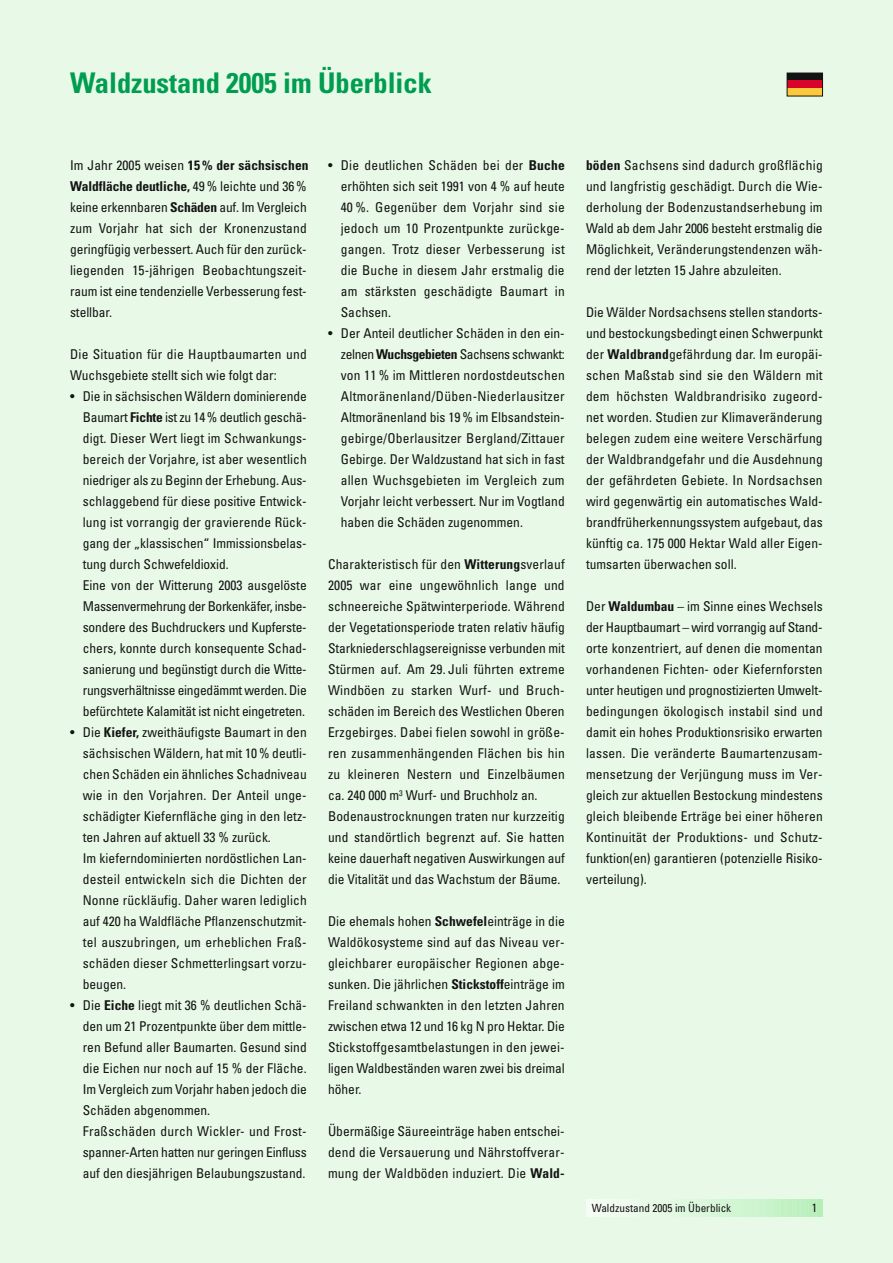
<style>
.page{position:relative;width:893px;height:1263px;background:#e8fae7}
.page>*{position:absolute;margin:0;border:0;box-sizing:border-box;transform-origin:0 0}
.t1{font:700 condensed 28.5px "Univers";color:#009d50}
.t2{font:condensed 13.5px/21px "Univers";color:#141314;text-align:justify}
.t3{font:condensed 12px "Univers";color:#141314}
.t4{font:condensed 11.25px "Univers";color:#141314}
.s1{font-weight:700}
</style>
<div class="page">
<svg style="left:586px;top:1200px;width:237px;height:17px"></svg>
<div style="left:787px;top:73px;width:35px;height:8px;background:#141314"></div>
<div style="left:787px;top:81px;width:35px;height:8px;background:#da042b"></div>
<div style="left:787px;top:89px;width:35px;height:7px;background:#fdc93c"></div>
<div style="left:787px;top:73px;width:36px;height:23px;border:1px solid #141314"></div>
<h1 class="t1" style="left:70px;top:73px;width:363px">Waldzustand 2005 im Überblick</h1>
<p class="t2" style="left:70px;top:156px;width:240px;text-align:left">Im Jahr 2005 weisen <span class="s1">15 % der sächsischen Waldfläche deutliche,</span> 49 % leichte und 36 % keine erkennbaren <span class="s1">Schäden</span> auf. Im Vergleich zum Vorjahr hat sich der Kronenzustand geringfügig verbessert. Auch für den zurück&shy;liegenden 15-jährigen Beobachtungszeit&shy;raum ist eine tendenzielle Verbesserung fest&shy;stellbar.</p>
<p class="t2" style="left:70px;top:345px;width:238px">Die Situation für die Hauptbaumarten und<br>Wuchsgebiete stellt sich wie folgt dar:</p>
<p class="t2" style="left:83px;top:387px;width:225px;text-align:left;text-indent:-13px">• Die in sächsischen Wäldern dominierende Baumart <span class="s1">Fichte</span> ist zu 14 % deutlich geschä&shy;digt. Dieser Wert liegt im Schwankungs&shy;bereich der Vorjahre, ist aber wesentlich niedriger als zu Beginn der Erhebung. Aus&shy;schlaggebend für diese positive Entwick&shy;lung ist vorrangig der gravierende Rück&shy;gang der „klassischen“ Immissionsbelas&shy;tung durch Schwefeldioxid.<br>Eine von der Witterung 2003 ausgelöste Massenvermehrung der Borkenkäfer, insbe&shy;sondere des Buchdruckers und Kupferste&shy;chers, konnte durch konsequente Schad&shy;sanierung und begünstigt durch die Witte&shy;rungsverhältnisse eingedämmt werden. Die befürchtete Kalamität ist nicht eingetreten.</p>
<p class="t2" style="left:83px;top:723px;width:225px;text-align:left;text-indent:-13px">• Die <span class="s1">Kiefer,</span> zweithäufigste Baumart in den sächsischen Wäldern, hat mit 10 % deutli&shy;chen Schäden ein ähnliches Schadniveau wie in den Vorjahren. Der Anteil unge&shy;schädigter Kiefernfläche ging in den letz&shy;ten Jahren auf aktuell 33 % zurück.<br>Im kieferndominierten nordöstlichen Lan&shy;desteil entwickeln sich die Dichten der Nonne rückläufig. Daher waren lediglich auf 420 ha Waldfläche Pflanzenschutzmit&shy;tel auszubringen, um erheblichen Fraß&shy;schäden dieser Schmetterlingsart vorzu&shy;beugen.</p>
<p class="t2" style="left:83px;top:996px;width:225px;text-align:left;text-indent:-13px">• Die <span class="s1">Eiche</span> liegt mit 36 % deutlichen Schä&shy;den um 21 Prozentpunkte über dem mittle&shy;ren Befund aller Baumarten. Gesund sind die Eichen nur noch auf 15 % der Fläche.<br>Im Vergleich zum Vorjahr haben jedoch die Schäden abgenommen.<br>Fraßschäden durch Wickler- und Frost&shy;spanner-Arten hatten nur geringen Einfluss auf den diesjährigen Belaubungszustand.</p>
<p class="t2" style="left:341px;top:156px;width:225px;text-indent:-13px">• Die deutlichen Schäden bei der <span class="s1">Buche </span>erhöhten sich seit 1991 von 4 % auf heute 40 %. Gegenüber dem Vorjahr sind sie jedoch um 10 Prozentpunkte zurückge&shy;gangen. Trotz dieser Verbesserung ist die Buche in diesem Jahr erstmalig die am stärksten geschädigte Baumart in Sachsen.</p>
<p class="t2" style="left:341px;top:324px;width:225px;text-indent:-13px">• Der Anteil deutlicher Schäden in den ein&shy;zelnen <span class="s1">Wuchsgebieten</span> Sachsens schwankt: von 11 % im Mittleren nordostdeutschen Altmoränenland/Düben-Niederlausitzer Altmoränenland bis 19 % im Elbsandstein&shy;gebirge/Oberlausitzer Bergland/Zittauer Gebirge. Der Waldzustand hat sich in fast allen Wuchsgebieten im Vergleich zum Vorjahr leicht verbessert. Nur im Vogtland haben die Schäden zugenommen.</p>
<p class="t2" style="left:328px;top:555px;width:238px;text-align:left">Charakteristisch für den <span class="s1">Witterung</span>sverlauf 2005 war eine ungewöhnlich lange und schneereiche Spätwinterperiode. Während der Vegetationsperiode traten relativ häufig Starkniederschlagsereignisse verbunden mit Stürmen auf. Am 29. Juli führten extreme Windböen zu starken Wurf- und Bruch&shy;schäden im Bereich des Westlichen Oberen Erzgebirges. Dabei fielen sowohl in größe&shy;ren zusammenhängenden Flächen bis hin zu kleineren Nestern und Einzelbäumen ca. 240 000 m<sup>3</sup> Wurf- und Bruchholz an.<br>Bodenaustrocknungen traten nur kurzzeitig und standörtlich begrenzt auf. Sie hatten keine dauerhaft negativen Auswirkungen auf die Vitalität und das Wachstum der Bäume.</p>
<p class="t2" style="left:328px;top:912px;width:238px">Die ehemals hohen <span class="s1">Schwefel</span>einträge in die Waldökosysteme sind auf das Niveau ver&shy;gleichbarer europäischer Regionen abge&shy;sunken. Die jährlichen <span class="s1">Stickstoff</span>einträge im Freiland schwankten in den letzten Jahren zwischen etwa 12 und 16 kg N pro Hektar. Die Stickstoffgesamtbelastungen in den jewei&shy;ligen Waldbeständen waren zwei bis dreimal höher.</p>
<p class="t2" style="left:328px;top:1122px;width:238px">Übermäßige Säureeinträge haben entschei&shy;dend die Versauerung und Nährstoffverar&shy;mung der Waldböden induziert. Die <span class="s1">Wald-</span></p>
<p class="t2" style="left:586px;top:156px;width:238px"><span class="s1">böden</span> Sachsens sind dadurch großflächig und langfristig geschädigt. Durch die Wie&shy;derholung der Bodenzustandserhebung im Wald ab dem Jahr 2006 besteht erstmalig die Möglichkeit, Veränderungstendenzen wäh&shy;rend der letzten 15 Jahre abzuleiten.</p>
<p class="t2" style="left:586px;top:303px;width:238px">Die Wälder Nordsachsens stellen standorts&shy;und bestockungsbedingt einen Schwerpunkt der <span class="s1">Waldbrand</span>gefährdung dar. Im europäi&shy;schen Maßstab sind sie den Wäldern mit dem höchsten Waldbrandrisiko zugeord&shy;net worden. Studien zur Klimaveränderung belegen zudem eine weitere Verschärfung der Waldbrandgefahr und die Ausdehnung der gefährdeten Gebiete. In Nordsachsen wird gegenwärtig ein automatisches Wald&shy;brandfrüherkennungssystem aufgebaut, das künftig ca. 175 000 Hektar Wald aller Eigen&shy;tumsarten überwachen soll.</p>
<p class="t2" style="left:586px;top:597px;width:238px">Der <span class="s1">Waldumbau</span> – im Sinne eines Wechsels der Hauptbaumart – wird vorrangig auf Stand&shy;orte konzentriert, auf denen die momentan vorhandenen Fichten- oder Kiefernforsten unter heutigen und prognostizierten Umwelt&shy;bedingungen ökologisch instabil sind und damit ein hohes Produktionsrisiko erwarten lassen. Die veränderte Baumartenzusam&shy;mensetzung der Verjüngung muss im Ver&shy;gleich zur aktuellen Bestockung mindestens gleich bleibende Erträge bei einer höheren Kontinuität der Produktions- und Schutz&shy;funktion(en) garantieren (potenzielle Risiko&shy;verteilung).</p>
<p class="t4" style="left:592px;top:1204px;width:141px">Waldzustand 2005 im Überblick</p>
<p class="t3" style="left:812px;top:1203px;width:7px">1</p>
</div>
